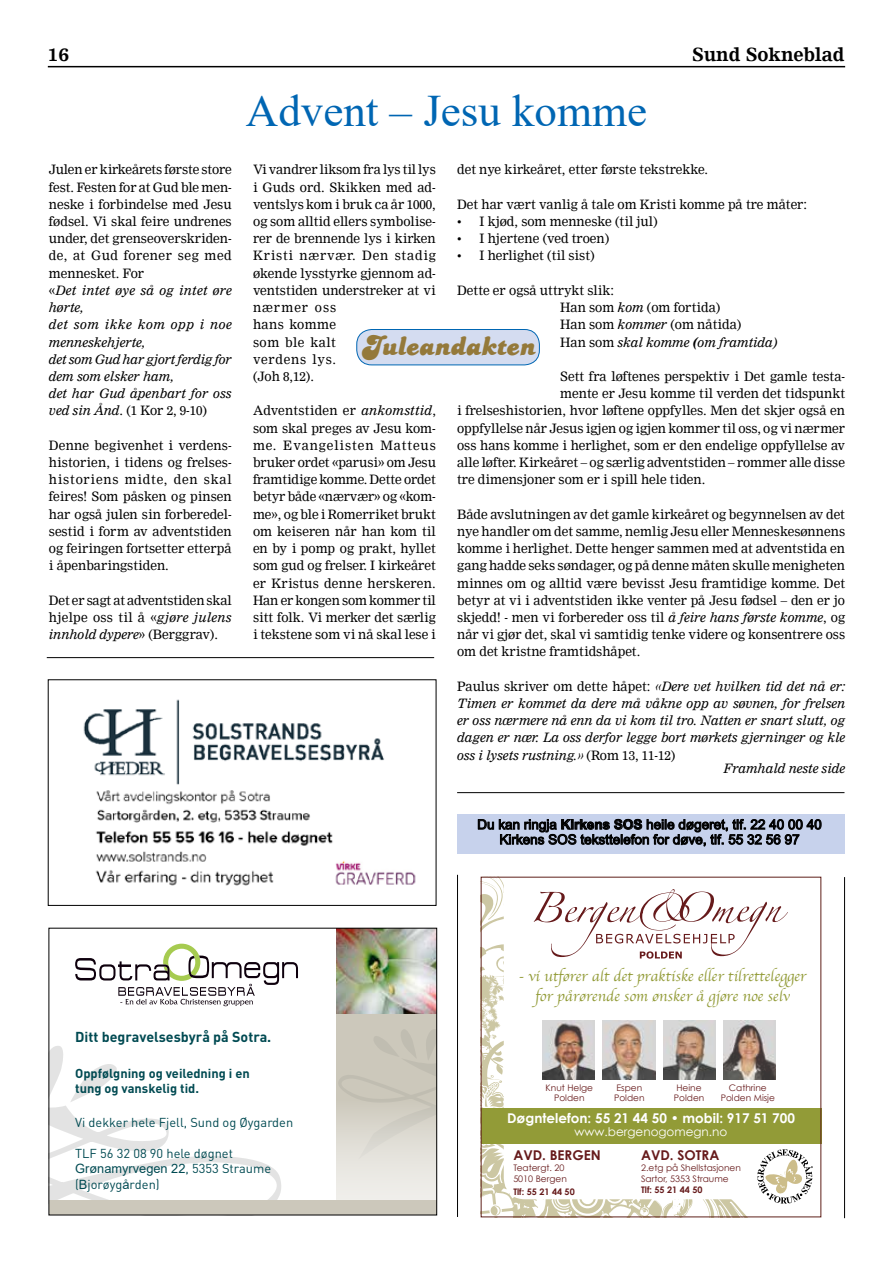
<style>
.page{position:relative;width:893px;height:1263px;background:#fff}
.page>*{position:absolute;margin:0;border:0;box-sizing:border-box;transform-origin:0 0}
.t1{font:45px "Times New Roman";color:#0066b3}
.t2{font:30px "Candy";color:#94793a}
.t3{font:700 18px "Nimrod";color:#000}
.t4{font:15.3px/19.5px "Apple Chancery";color:#929b37;text-align:center}
.t5{font:700 14.25px "DIN";color:#004a52}
.t6{font:13.5px/15px "Arial";color:#000;text-align:center}
.t7{font:700 13.5px "Century Gothic";color:#fff}
.t8{font:700 13.5px "Century Gothic";color:#661a1b}
.t9{font:12.9px "DIN";color:#004a52}
.t10{font:700 12.9px/15.5px "DIN";color:#004a52}
.t11{font:12.9px "Arial";color:#004a52}
.t12{font:12.75px/17.2px "Nimrod";color:#000;text-align:justify}
.t13{font:italic 12.75px/17.2px "Nimrod";color:#000;text-align:justify}
.t14{font:12px "Century Gothic";color:#fff}
.t15{font:9px/10.8px "Century Gothic";color:#661a1b}
.t16{font:700 9px "Century Gothic";color:#661a1b}
.s1{font-style:italic}
.s2{font-weight:700;font-style:italic}
.s3{font-style:normal}
.s4{font-weight:700}
.s5{font-family:"DIN"}
.s6{font-family:"Arial"}
</style>
<div class="page">
<hr style="left:48px;top:66px;width:797px;height:1px;background:#000">
<div style="left:457px;top:814px;width:387px;height:39px;background:#c7d2ec"></div>
<hr style="left:47px;top:657px;width:387px;height:1px;background:#000">
<hr style="left:844px;top:877px;width:1px;height:341px;background:#000">
<div style="left:357px;top:329px;width:182px;height:36px;background:#d4dcf0;border-radius:15px"></div>
<div style="left:356px;top:329px;width:184px;height:36px;border:1px solid #0066b3;border-radius:15px"></div>
<hr style="left:457px;top:875px;width:1px;height:342px;background:#000">
<svg style="left:478px;top:819px;width:344px;height:28px"></svg>
<svg style="left:483px;top:879px;width:263px;height:336px"></svg>
<svg style="left:504px;top:879px;width:242px;height:320px"></svg>
<svg style="left:534px;top:889px;width:254px;height:70px"></svg>
<svg style="left:757px;top:1149px;width:56px;height:55px"></svg>
<div style="left:481px;top:1108px;width:340px;height:36px;background:#929b37"></div>
<img style="left:542px;top:1020px;width:53px;height:60px">
<img style="left:603px;top:1020px;width:52px;height:60px">
<img style="left:663px;top:1020px;width:52px;height:60px">
<img style="left:723px;top:1020px;width:53px;height:60px">
<hr style="left:457px;top:792px;width:387px;height:1px;background:#000">
<img style="left:83px;top:699px;width:333px;height:187px">
<div style="left:48px;top:679px;width:388px;height:227px;border:1px solid #000"></div>
<svg style="left:75px;top:944px;width:223px;height:62px"></svg>
<div style="left:336px;top:928px;width:101px;height:287px;background:linear-gradient(to right,#ccc8bb,#ccc8bb)"></div>
<svg style="left:339px;top:1030px;width:96px;height:69px;background:#c9c5b8"></svg>
<img style="left:336px;top:930px;width:99px;height:83px">
<svg style="left:336px;top:1099px;width:99px;height:101px;background:#dfddd5"></svg>
<svg style="left:51px;top:1046px;width:230px;height:154px"></svg>
<div style="left:49px;top:1200px;width:388px;height:15px;background:#ccc8bb"></div>
<h3 class="t3" style="left:48px;top:43px;width:23px">16</h3>
<h3 class="t3" style="left:692px;top:43px;width:154px">Sund Sokneblad</h3>
<h1 class="t1" style="left:246px;top:79px;width:403px">Advent – Jesu komme</h1>
<p class="t12" style="left:49px;top:161px;width:184px;text-align:left">Julen er kirkeårets første store fest. Festen for at Gud ble men&shy;neske i forbindelse med Jesu fødsel. Vi skal feire undrenes under, det grenseoverskriden&shy;de, at Gud forener seg med mennesket. For<br>«<span class="s1">Det intet øye så og intet øre hørte,<br>det som ikke kom opp i noe menneskehjerte,<br>det som Gud har gjort ferdig for dem som elsker ham,<br>det har Gud åpenbart for oss ved sin Ånd</span>. (1 Kor 2, 9-10)</p>
<p class="t12" style="left:49px;top:437px;width:184px">Denne begivenhet i verdens&shy;historien, i tidens og frelses&shy;historiens midte, den skal feires! Som påsken og pinsen har også julen sin forberedel&shy;sestid i form av adventstiden og feiringen fortsetter etterpå i åpenbaringstiden.</p>
<p class="t12" style="left:49px;top:592px;width:184px">Det er sagt at adventstiden skal hjelpe oss til å «<span class="s1">gjøre julens innhold dypere</span>» (Berggrav).</p>
<p class="t12" style="left:457px;top:161px;width:252px">det nye kirkeåret, etter første tekstrekke.</p>
<p class="t12" style="left:457px;top:196px;width:351px">Det har vært vanlig å tale om Kristi komme på tre måter:</p>
<p class="t12" style="left:457px;top:213px;width:202px">• I kjød, som menneske (til jul)</p>
<p class="t12" style="left:457px;top:230px;width:154px">• I hjertene (ved troen)</p>
<p class="t12" style="left:457px;top:247px;width:139px">• I herlighet (til sist)</p>
<p class="t12" style="left:560px;top:282px;width:219px;text-align:left;text-indent:-103px">Dette er også uttrykt slik:<br>Han som <span class="s1">kom</span> (om fortida)<br>Han som <span class="s1">kommer</span> (om nåtida)<br>Han som <span class="s1">skal komme</span> <span class="s2">(</span><span class="s1">om framtida)</span></p>
<p class="t12" style="left:560px;top:368px;width:286px">Sett fra løftenes perspektiv i Det gamle testa-</p>
<p class="t12" style="left:560px;top:385px;width:286px">mente er Jesu komme til verden det tidspunkt</p>
<p class="t12" style="left:457px;top:402px;width:389px">i frelseshistorien, hvor løftene oppfylles. Men det skjer også en</p>
<p class="t12" style="left:457px;top:419px;width:389px">oppfyllelse når Jesus igjen og igjen kommer til oss, og vi nærmer</p>
<p class="t12" style="left:457px;top:437px;width:389px">oss hans komme i herlighet, som er den endelige oppfyllelse av</p>
<p class="t12" style="left:457px;top:454px;width:389px">alle løfter. Kirkeåret – og særlig adventstiden – rommer alle disse</p>
<p class="t12" style="left:457px;top:471px;width:250px">tre dimensjoner som er i spill hele tiden.</p>
<p class="t12" style="left:457px;top:505px;width:389px">Både avslutningen av det gamle kirkeåret og begynnelsen av det nye handler om det samme, nemlig Jesu eller Menneskesønnens komme i herlighet. Dette henger sammen med at adventstida en gang hadde seks søndager, og på denne måten skulle menigheten minnes om og alltid være bevisst Jesu framtidige komme. Det betyr at vi i adventstiden ikke venter på Jesu fødsel – den er jo skjedd! - men vi forbereder oss til <span class="s1">å feire hans første komme</span>, og når vi gjør det, skal vi samtidig tenke videre og konsentrere oss om det kristne framtidshåpet.</p>
<p class="t13" style="left:457px;top:678px;width:390px"><span class="s3">Paulus skriver om dette håpet:</span> «Dere vet hvilken tid det nå er:<br>Timen er kommet da dere må våkne opp av søvnen, for frelsen er oss nærmere nå enn da vi kom til tro. Natten er snart slutt, og dagen er nær. La oss derfor legge bort mørkets gjerninger og kle oss i lysets rustning.» <span class="s3">(Rom 13, 11-12)</span></p>
<p class="t12" style="left:253px;top:161px;width:184px;text-align:left">Vi vandrer liksom fra lys til lys i Guds ord. Skikken med ad&shy;ventslys kom i bruk ca år 1000, og som alltid ellers symbolise&shy;rer de brennende lys i kirken<br>Kristi nærvær. Den stadig økende lysstyrke gjennom ad&shy;ventstiden understreker at vi nærmer oss<br>hans komme<br>som ble kalt<br>verdens lys.<br>(Joh 8,12).</p>
<p class="t12" style="left:253px;top:402px;width:184px">Adventstiden er <span class="s1">ankomsttid</span>, som skal preges av Jesu kom&shy;me. Evangelisten Matteus bruker ordet «parusi» om Jesu framtidige komme. Dette ordet betyr både «nærvær» og «kom&shy;me», og ble i Romerriket brukt om keiseren når han kom til en by i pomp og prakt, hyllet som gud og frelser. I kirkeåret er Kristus denne herskeren.<br>Han er kongen som kommer til sitt folk. Vi merker det særlig i tekstene som vi nå skal lese i</p>
<h2 class="t2" style="left:361px;top:329px;width:176px">Juleandakten</h2>
<p class="t13" style="left:723px;top:760px;width:123px">Framhald neste side</p>
<p class="t6" style="left:477px;top:817px;width:346px">Du kan ringja <span class="s4">Kirkens SOS</span> heile døgeret, tlf. 22 40 00 40<br>Kirkens SOS teksttelefon for døve, tlf. 55 32 56 97</p>
<p class="t4" style="left:519px;top:966px;width:289px">- vi utfører alt det praktiske eller tilrettelegger for pårørende som ønsker å gjøre noe selv</p>
<p class="t5" style="left:75px;top:1027px;width:198px">Ditt begravelsesbyrå på Sotra.</p>
<p class="t10" style="left:75px;top:1065px;width:176px">Oppfølgning og veiledning i en tung og vanskelig tid.</p>
<p class="t9" style="left:75px;top:1114px;width:220px">Vi dekker hele Fjell, Sund og Øygarden</p>
<p class="t9" style="left:75px;top:1145px;width:159px">TLF 56 32 08 90 hele døgnet</p>
<p class="t11" style="left:75px;top:1160px;width:198px">Grønamyrvegen 22<span class="s5">, 5353 Straume</span></p>
<p class="t9" style="left:75px;top:1176px;width:86px">(<span class="s6">B</span>jorøyg<span class="s6">å</span>rden)</p>
<p class="t15" style="left:546px;top:1082px;width:49px">Knut Helge</p>
<p class="t15" style="left:616px;top:1082px;width:27px">Espen</p>
<p class="t15" style="left:676px;top:1082px;width:27px">Heine</p>
<p class="t15" style="left:729px;top:1082px;width:39px">Cathrine</p>
<p class="t15" style="left:554px;top:1092px;width:32px">Polden</p>
<p class="t15" style="left:614px;top:1092px;width:32px">Polden</p>
<p class="t15" style="left:674px;top:1092px;width:32px">Polden</p>
<p class="t15" style="left:721px;top:1092px;width:56px">Polden Misje</p>
<p class="t7" style="left:507px;top:1109px;width:289px">Døgntelefon: 55 21 44 50 • mobil: 917 51 700</p>
<p class="t14" style="left:575px;top:1125px;width:154px">www.bergenogomegn.no</p>
<p class="t8" style="left:513px;top:1147px;width:89px">AVD. BERGEN</p>
<p class="t15" style="left:513px;top:1162px;width:55px">Teatergt. 20<br>5010 Bergen</p>
<p class="t16" style="left:513px;top:1186px;width:63px">Tlf: 55 21 44 50</p>
<p class="t8" style="left:641px;top:1147px;width:80px">AVD. SOTRA</p>
<p class="t15" style="left:641px;top:1162px;width:101px">2.etg på Shellstasjonen<br>Sartor, 5353 Straume</p>
<p class="t16" style="left:641px;top:1184px;width:63px">Tlf: 55 21 44 50</p>
</div>
